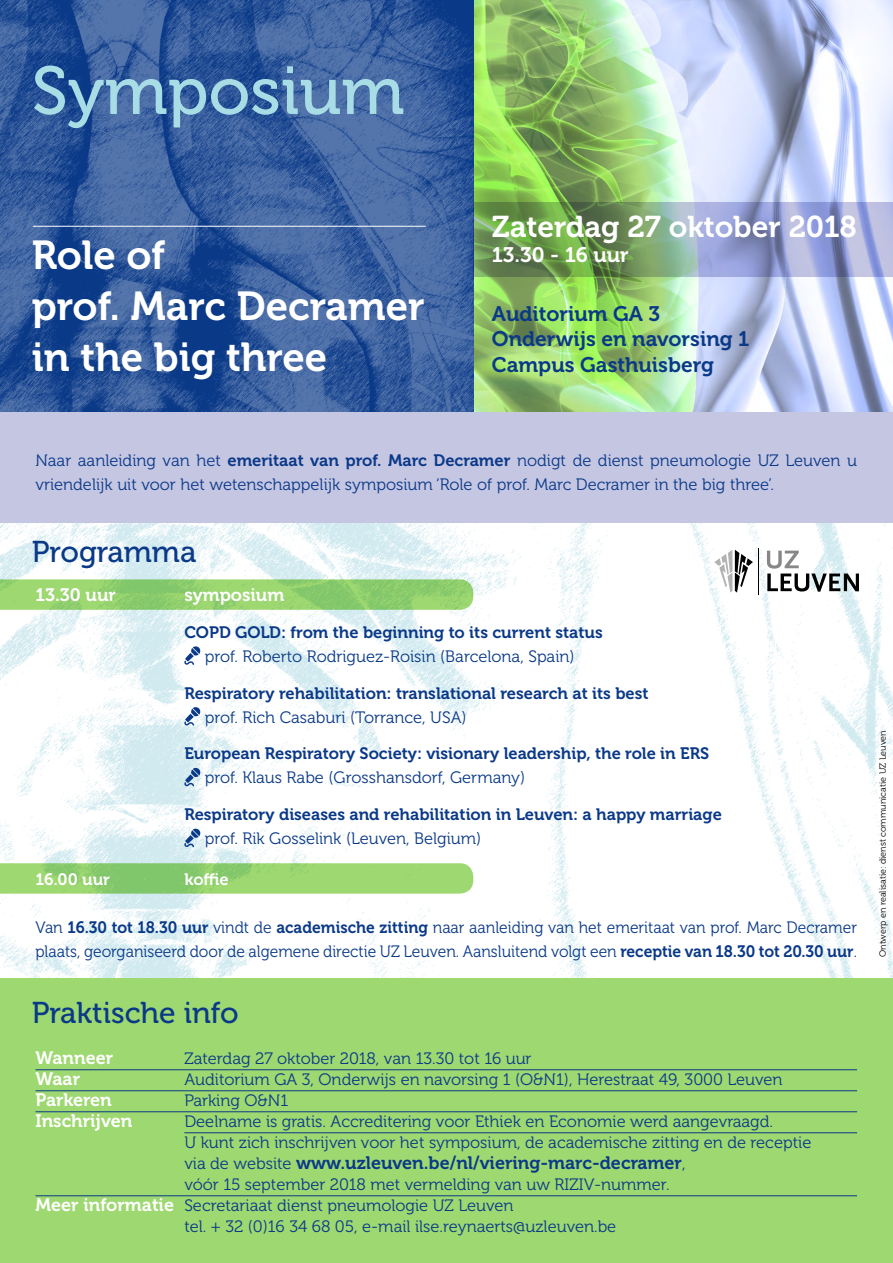
<style>
.page{position:relative;width:893px;height:1263px;background:#fff}
.page>*{position:absolute;margin:0;border:0;box-sizing:border-box;transform-origin:0 0}
.t1{font:67.5px "Museo 500";color:#a8dde6}
.t2{font:40.35px/51px "Museo 700";color:#fff}
.t3{font:30px "Museo 500";color:#0a3988}
.t4{font:30px "Museo 700";letter-spacing:-.005em;color:#fff}
.t5{font:21px/25.2px "Museo 700";color:#0a3988}
.t6{font:21px "Museo 700";color:#fff}
.t7{font:18px "Museo 700";color:#0a3988}
.t8{font:18px "Museo 700";color:#fff}
.t9{font:16.5px/24px "Museo 300";color:#0a3988}
.t10{font:16.5px "Museo 700";color:#0a3988}
.t11{font:16.5px/24px "Museo 300";color:#0a3988;scale:.95 1}
.t12{font:16.5px "Museo 700";color:#fff}
.t13{font:9px "Museo 300";color:#000}
.s1{font-family:"Museo 700"}
.s2{font-family:"Museo 300";font-size:16.5px}
.s3{font-family:"Museo 700";font-size:18px;color:#fff}
</style>
<div class="page">
<img style="left:473px;top:0;width:420px;height:413px">
<img style="left:0;top:0;width:473px;height:413px">
<img style="left:0;top:523px;width:893px;height:455px">
<svg style="left:473px;top:202px;width:420px;height:75px;background:#839c95"></svg>
<div style="left:0;top:413px;width:893px;height:110px;background:#c5c6e2"></div>
<div style="left:0;top:978px;width:893px;height:285px;background:#9ed871"></div>
<svg style="left:0;top:579px;width:473px;height:31px;background:#94d171"></svg>
<svg style="left:0;top:863px;width:473px;height:31px;background:#97d372"></svg>
<svg style="left:184px;top:646px;width:17px;height:19px"></svg>
<svg style="left:184px;top:707px;width:17px;height:18px"></svg>
<svg style="left:184px;top:767px;width:17px;height:19px"></svg>
<svg style="left:184px;top:828px;width:17px;height:19px"></svg>
<hr style="left:36px;top:1069px;width:821px;height:1px;background:#0a3988">
<hr style="left:36px;top:1090px;width:821px;height:1px;background:#0a3988">
<hr style="left:36px;top:1111px;width:821px;height:1px;background:#0a3988">
<hr style="left:184px;top:1132px;width:673px;height:1px;background:#0a3988">
<hr style="left:36px;top:1195px;width:821px;height:1px;background:#0a3988">
<hr style="left:759px;top:548px;width:1px;height:47px;background:#000">
<svg style="left:767px;top:551px;width:92px;height:41px"></svg>
<svg style="left:714px;top:550px;width:39px;height:42px"></svg>
<hr style="left:33px;top:226px;width:393px;height:1px;background:#fff">
<h1 class="t1" style="left:32px;top:54px;width:374px">Symposium</h1>
<h2 class="t2" style="left:32px;top:230px;width:395px">Role of<br>prof. Marc Decramer in the big three</h2>
<h3 class="t4" style="left:492px;top:210px;width:366px">Zaterdag 27 oktober 2018</h3>
<p class="t6" style="left:492px;top:243px;width:139px">13.30 - 16 uur</p>
<p class="t5" style="left:492px;top:302px;width:259px">Auditorium GA 3<br>Onderwijs en navorsing 1<br>Campus Gasthuisberg</p>
<p class="t9" style="left:36px;top:449px;width:823px">Naar aanleiding van het <span class="s1">emeritaat van prof. Marc Decramer</span> nodigt de dienst pneumologie UZ Leuven u vriendelijk uit voor het wetenschappelijk symposium ‘Role of prof. Marc Decramer in the big three’.</p>
<h3 class="t3" style="left:32px;top:535px;width:166px">Programma</h3>
<p class="t8" style="left:36px;top:585px;width:82px">13.30 uur</p>
<p class="t8" style="left:184px;top:585px;width:102px">symposium</p>
<p class="t10" style="left:184px;top:623px;width:420px">COPD GOLD: from the beginning to its current status</p>
<p class="t9" style="left:205px;top:644px;width:371px">prof. Roberto Rodriguez-Roisin (Barcelona, Spain)</p>
<p class="t10" style="left:184px;top:684px;width:466px">Respiratory rehabilitation: translational research at its best</p>
<p class="t9" style="left:205px;top:705px;width:263px">prof. Rich Casaburi (Torrance, USA)</p>
<p class="t10" style="left:184px;top:744px;width:526px">European Respiratory Society: visionary leadership, the role in ERS</p>
<p class="t9" style="left:205px;top:766px;width:322px">prof. Klaus Rabe (Grosshansdorf, Germany)</p>
<p class="t10" style="left:184px;top:805px;width:539px">Respiratory diseases and rehabilitation in Leuven: a happy marriage</p>
<p class="t9" style="left:205px;top:827px;width:278px">prof. Rik Gosselink (Leuven, Belgium)</p>
<p class="t12" style="left:36px;top:870px;width:76px">16.00 uur</p>
<p class="t12" style="left:184px;top:870px;width:46px">koffie</p>
<p class="t11" style="left:36px;top:916px;width:866px">Van <span class="s1">16.30 tot 18.30 uur</span> vindt de <span class="s1">academische zitting</span> naar aanleiding van het emeritaat van prof. Marc Decramer plaats, georganiseerd door de algemene directie UZ Leuven. Aansluitend volgt een <span class="s1">receptie van 18.30 tot 20.30 uur</span>.</p>
<h3 class="t3" style="left:32px;top:996px;width:208px">Praktische info</h3>
<p class="t8" style="left:36px;top:1048px;width:79px">Wanneer</p>
<p class="t9" style="left:184px;top:1046px;width:349px">Zaterdag 27 oktober 2018, van 13.30 tot 16 uur</p>
<p class="t8" style="left:36px;top:1069px;width:46px">Waar</p>
<p class="t9" style="left:184px;top:1067px;width:600px">Auditorium GA 3, Onderwijs en navorsing 1 (O&amp;N1), Herestraat 49, 3000 Leuven</p>
<p class="t8" style="left:36px;top:1090px;width:78px">Parkeren</p>
<p class="t9" style="left:184px;top:1088px;width:105px">Parking O&amp;N1</p>
<p class="t8" style="left:36px;top:1111px;width:98px">Inschrijven</p>
<p class="t9" style="left:184px;top:1111px;width:629px;line-height:21px">Deelname is gratis. Accreditering voor Ethiek en Economie werd aangevraagd.<br>U kunt zich inschrijven voor het symposium, de academische zitting en de receptie</p>
<p class="t7" style="left:184px;top:1153px;width:503px"><span class="s2">via de website</span> www.uzleuven.be/nl/viering-marc-decramer<span class="s2">,</span></p>
<p class="t9" style="left:184px;top:1172px;width:487px">vóór 15 september 2018 met vermelding van uw RIZIV-nummer.</p>
<p class="t9" style="left:36px;top:1193px;width:479px"><span class="s3">Meer informatie</span> Secretariaat dienst pneumologie UZ Leuven</p>
<p class="t9" style="left:184px;top:1214px;width:433px">tel. + 32 (0)16 34 68 05, e-mail ilse.reynaerts@uzleuven.be</p>
<p class="t13" style="left:878px;top:957px;width:228px;rotate:-90deg">Ontwerp en realisatie: dienst communicatie UZ Leuven</p>
</div>
